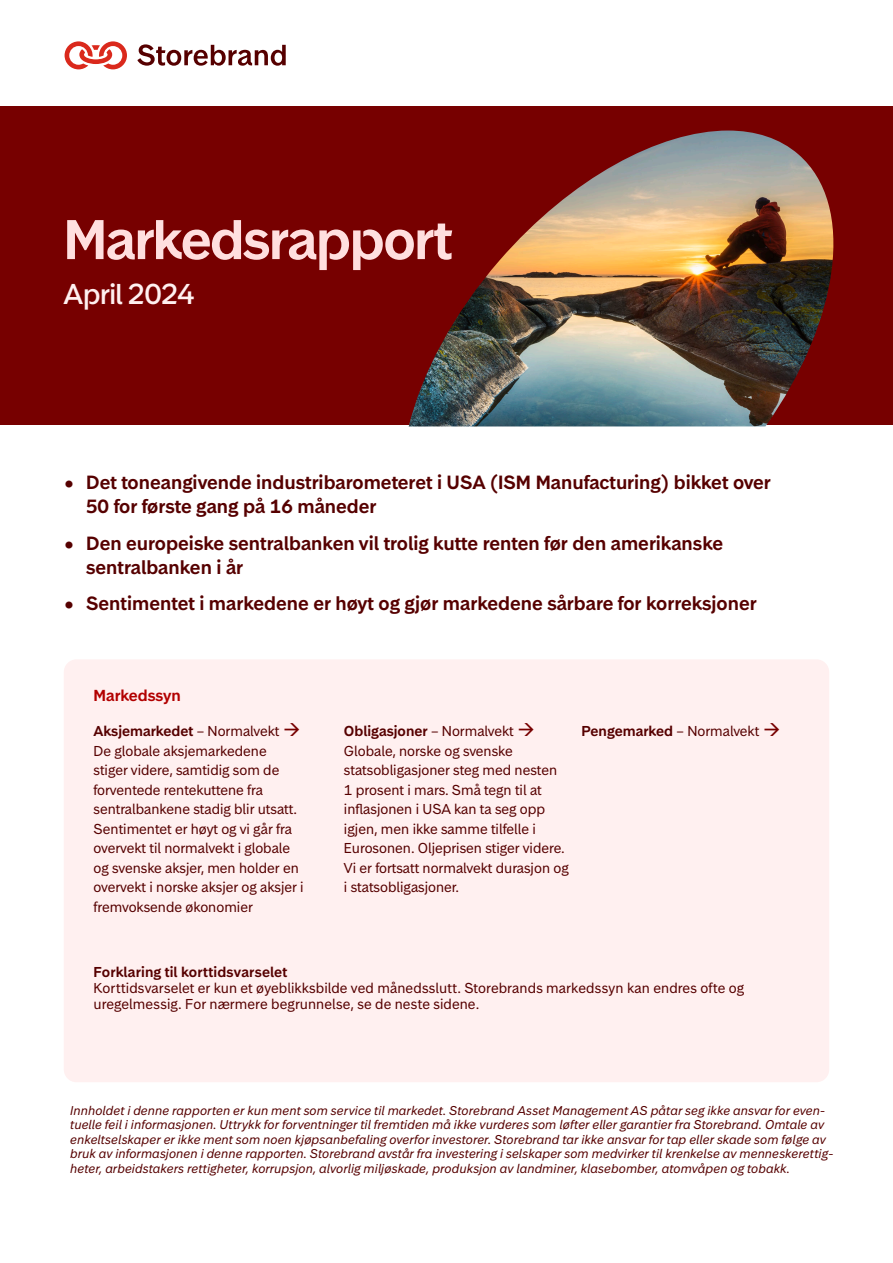
<style>
.page{position:relative;width:893px;height:1263px;background:#fff}
.page>*{position:absolute;margin:0;border:0;box-sizing:border-box;transform-origin:0 0}
.H1_red{font:600 52.5px "Storebrand Display";letter-spacing:-.01em;color:#ffdfdf}
.titel-2-2024{font:500 27px "Storebrand Display";letter-spacing:-.005em;color:#fff0f0}
.ingress-2024{font:600 18px/24px "Storebrand Text";color:#560000}
.mellanrubrik-1-2024{font:600 15px "Storebrand Text";color:#b20000}
.brödtext-2-u-avstånd-2024{font:13.5px/19.5px "Storebrand Text";color:#560000}
.Body_text_extra_dark_red_-_9pt{font:13.5px/16.2px "Storebrand Text";letter-spacing:.005em;color:#560000}
.brödtext-2-u-avstånd-2024-2{font:600 13.5px "Storebrand Text";color:#560000}
.Sub2_body_text_extra_dark_red_-_9pt{font:600 13.5px "Storebrand Text";letter-spacing:.015em;color:#560000}
.Image_graph_captions_-_8pt{font:italic 12px/14.4px "Storebrand Text";letter-spacing:.01em;color:#560000}
.s1{font-weight:400}
.s2{color:#700}
</style>
<div class="page">
<div style="left:0;top:106px;width:893px;height:319px;background:#700"></div>
<img style="left:409px;top:131px;width:425px;height:295px">
<div style="left:64px;top:659px;width:765px;height:423px;background:#fff0f0;border-radius:13px"></div>
<svg style="left:137px;top:44px;width:149px;height:22px"></svg>
<svg style="left:65px;top:41px;width:62px;height:28px"></svg>
<p class="H1_red" style="left:64px;top:205px;width:390px">Markedsrapport</p>
<p class="titel-2-2024" style="left:64px;top:276px;width:132px">April 2024</p>
<p class="ingress-2024" style="left:86px;top:470px;width:686px;text-indent:-21px">• Det toneangivende industribarometeret i USA (ISM Manufacturing) bikket over<br>50 for første gang på 16 måneder</p>
<p class="ingress-2024" style="left:86px;top:531px;width:639px;text-indent:-21px">• Den europeiske sentralbanken vil trolig kutte renten før den amerikanske sentralbanken i år</p>
<p class="ingress-2024" style="left:65px;top:591px;width:693px">• Sentimentet i markedene er høyt og gjør markedene sårbare for korreksjoner</p>
<p class="mellanrubrik-1-2024" style="left:94px;top:685px;width:89px">Markedssyn</p>
<p class="brödtext-2-u-avstånd-2024-2" style="left:94px;top:722px;width:209px">Aksjemarkedet <span class="s1">– Normalvekt</span> <span class="s2">→</span></p>
<p class="brödtext-2-u-avstånd-2024" style="left:94px;top:741px;width:212px">De globale aksjemarkedene stiger videre, samtidig som de forventede rentekuttene fra sentralbankene stadig blir utsatt.<br>Sentimentet er høyt og vi går fra overvekt til normalvekt i globale og svenske aksjer, men holder en overvekt i norske aksjer og aksjer i fremvoksende økonomier</p>
<p class="brödtext-2-u-avstånd-2024-2" style="left:344px;top:722px;width:193px">Obligasjoner <span class="s1">– Normalvekt</span> <span class="s2">→</span></p>
<p class="brödtext-2-u-avstånd-2024" style="left:344px;top:741px;width:226px">Globale, norske og svenske statsobligasjoner steg med nesten<br>1 prosent i mars. Små tegn til at inflasjonen i USA kan ta seg opp igjen, men ikke samme tilfelle i<br>Eurosonen. Oljeprisen stiger videre.<br>Vi er fortsatt normalvekt durasjon og i statsobligasjoner.</p>
<p class="brödtext-2-u-avstånd-2024-2" style="left:581px;top:722px;width:201px">Pengemarked <span class="s1">– Normalvekt</span> <span class="s2">→</span></p>
<p class="Sub2_body_text_extra_dark_red_-_9pt" style="left:94px;top:962px;width:195px">Forklaring til korttidsvarselet</p>
<p class="Body_text_extra_dark_red_-_9pt" style="left:94px;top:979px;width:652px">Korttidsvarselet er kun et øyeblikksbilde ved månedsslutt. Storebrands markedssyn kan endres ofte og uregelmessig. For nærmere begrunnelse, se de neste sidene.</p>
<p class="Image_graph_captions_-_8pt" style="left:70px;top:1103px;width:765px">Innholdet i denne rapporten er kun ment som service til markedet. Storebrand Asset Management AS påtar seg ikke ansvar for even&shy;tuelle feil i informasjonen. Uttrykk for forventninger til fremtiden må ikke vurderes som løfter eller garantier fra Storebrand. Omtale av enkeltselskaper er ikke ment som noen kjøpsanbefaling overfor investorer. Storebrand tar ikke ansvar for tap eller skade som følge av bruk av informasjonen i denne rapporten. Storebrand avstår fra investering i selskaper som medvirker til krenkelse av menneskerettig&shy;heter, arbeidstakers rettigheter, korrupsjon, alvorlig miljøskade, produksjon av landminer, klasebomber, atomvåpen og tobakk.</p>
</div>
